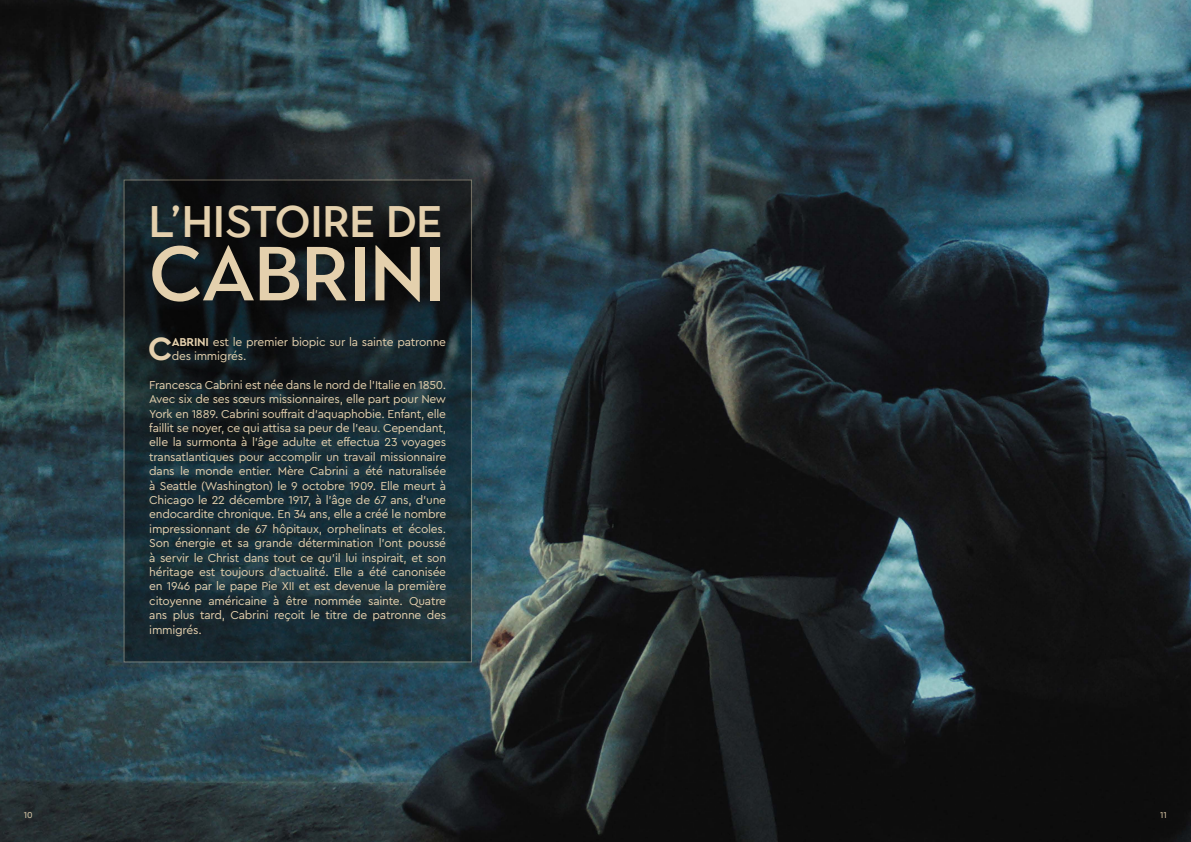
<style>
.page{position:relative;width:1191px;height:842px;background:#fff}
.page>*{position:absolute;margin:0;border:0;box-sizing:border-box;transform-origin:0 0}
.t1{font:500 76.3px "Town 10 Display";color:#e4d0ad}
.t2{font:500 44px "Town 10 Display";color:#e4d0ad}
.t3{font:700 33.8px "Cera Pro";color:#e4d0ad}
.t4{font:12px/14.4px "Cera Pro";letter-spacing:-.02em;color:#e4d0ad}
.t5{font:9px "Cera Pro";color:#e4d0ad}
.s1{font-weight:700}
</style>
<div class="page">
<img style="left:0;top:0;width:1191px;height:842px">
<svg style="left:124px;top:180px;width:348px;height:482px;background:#16242b"></svg>
<h2 class="t2" style="left:149px;top:196px;width:294px">L’HISTOIRE DE</h2>
<h1 class="t1" style="left:149px;top:230px;width:298px">CABRINI</h1>
<h3 class="t3" style="left:148px;top:326px;width:26px">C</h3>
<p class="t4" style="left:172px;top:334px;width:276px"><span class="s1">ABRINI</span> est le premier biopic sur la sainte patronne des immigrés.</p>
<p class="t4" style="left:149px;top:377px;width:298px;text-align:justify">Francesca Cabrini est née dans le nord de l'Italie en 1850.<br>Avec six de ses sœurs missionnaires, elle part pour New York en 1889. Cabrini souffrait d'aquaphobie. Enfant, elle faillit se noyer, ce qui attisa sa peur de l'eau. Cependant, elle la surmonta à l'âge adulte et effectua 23 voyages transatlantiques pour accomplir un travail missionnaire dans le monde entier. Mère Cabrini a été naturalisée à Seattle (Washington) le 9 octobre 1909. Elle meurt à Chicago le 22 décembre 1917, à l'âge de 67 ans, d'une endocardite chronique. En 34 ans, elle a créé le nombre impressionnant de 67 hôpitaux, orphelinats et écoles.<br>Son énergie et sa grande détermination l’ont poussé à servir le Christ dans tout ce qu'il lui inspirait, et son héritage est toujours d'actualité. Elle a été canonisée en 1946 par le pape Pie XII et est devenue la première citoyenne américaine à être nommée sainte. Quatre ans plus tard, Cabrini reçoit le titre de patronne des immigrés.</p>
<p class="t5" style="left:24px;top:809px;width:10px">10</p>
<p class="t5" style="left:1160px;top:809px;width:8px">11</p>
</div>
